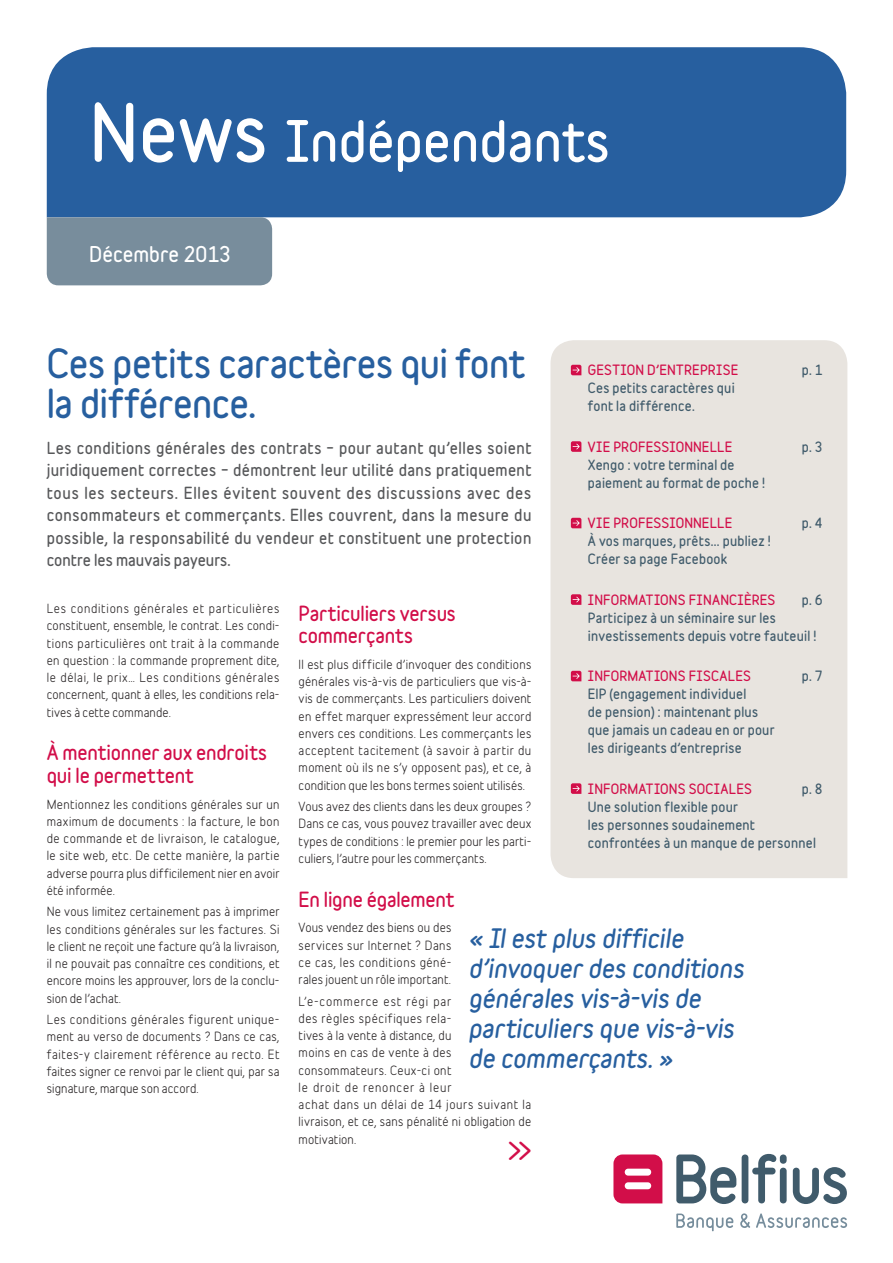
<style>
.page{position:relative;width:893px;height:1263px;background:#fff}
.page>*{position:absolute;margin:0;border:0;box-sizing:border-box;transform-origin:0 0}
.t1{font:700 51px "Belfius Normal";color:#fff}
.t2{font:700 36px/40.5px "Belfius Normal";color:#275f9f}
.t3{font:italic 700 24px/30px "Belfius Normal";color:#275f9f}
.t4{font:700 24px "Belfius Normal";color:#d20e49}
.t5{font:700 19.5px "Belfius Normal";color:#fff}
.t6{font:700 18.75px/22.5px "Belfius Normal";letter-spacing:-.01em;color:#d20e49}
.t7{font:700 15px/22.5px "Belfius Alternative";letter-spacing:.03em;color:#57585a;text-align:justify}
.t8{font:700 12.75px/18px "Belfius Alternative";letter-spacing:.02em;color:#405b6b}
.t9{font:700 12.75px "Belfius Normal";letter-spacing:.015em;color:#d20e49}
.t10{font:12px/17.2px "Belfius Alternative";letter-spacing:.015em;color:#231f20;text-align:justify}
.t11{font:12px/17.2px "Belfius Alternative";letter-spacing:.035em;color:#231f20}
.s1{font-size:72px}
</style>
<div class="page">
<div style="left:47px;top:47px;width:799px;height:170px;background:#275f9f"></div>
<div style="left:47px;top:217px;width:225px;height:68px;background:#788d9c"></div>
<div style="left:550px;top:340px;width:297px;height:538px;background:#e8e4df"></div>
<svg style="left:571px;top:365px;width:10px;height:10px"></svg>
<svg style="left:571px;top:441px;width:10px;height:11px"></svg>
<svg style="left:571px;top:518px;width:10px;height:10px"></svg>
<svg style="left:571px;top:594px;width:10px;height:11px"></svg>
<svg style="left:571px;top:671px;width:10px;height:10px"></svg>
<svg style="left:571px;top:783px;width:10px;height:11px"></svg>
<svg style="left:676px;top:1213px;width:57px;height:18px"></svg>
<svg style="left:740px;top:1213px;width:10px;height:15px"></svg>
<svg style="left:756px;top:1213px;width:91px;height:15px"></svg>
<svg style="left:613px;top:1154px;width:49px;height:49px"></svg>
<div style="left:625px;top:1169px;width:26px;height:6px;background:#fff;border-radius:3px"></div>
<div style="left:625px;top:1182px;width:26px;height:7px;background:#fff;border-radius:3px"></div>
<svg style="left:676px;top:1154px;width:60px;height:50px"></svg>
<div style="left:742px;top:1154px;width:6px;height:49px;background:#405b6b;border-radius:3px"></div>
<svg style="left:752px;top:1154px;width:35px;height:49px"></svg>
<svg style="left:793px;top:1167px;width:54px;height:37px"></svg>
<h1 class="t1" style="left:89px;top:102px;width:522px"><span class="s1">News</span> Indépendants</h1>
<h3 class="t5" style="left:89px;top:239px;width:143px">Décembre 2013</h3>
<h2 class="t2" style="left:47px;top:342px;width:480px">Ces petits caractères qui font la différence.</h2>
<p class="t7" style="left:47px;top:436px;width:486px">Les conditions générales des contrats – pour autant qu’elles soient juridiquement correctes – démontrent leur utilité dans pratiquement tous les secteurs. Elles évitent souvent des discussions avec des consommateurs et commerçants. Elles couvrent, dans la mesure du possible, la responsabilité du vendeur et constituent une protection contre les mauvais payeurs.</p>
<p class="t10" style="left:47px;top:599px;width:234px">Les conditions générales et particulières constituent, ensemble, le contrat. Les condi&shy;tions particulières ont trait à la commande en question : la commande proprement dite, le délai, le prix… Les conditions générales concernent, quant à elles, les conditions rela&shy;tives à cette commande.</p>
<h3 class="t6" style="left:47px;top:741px;width:222px">À mentionner aux endroits qui le permettent</h3>
<p class="t10" style="left:47px;top:794px;width:234px">Mentionnez les conditions générales sur un maximum de documents : la facture, le bon de commande et de livraison, le catalogue, le site web, etc. De cette manière, la partie adverse pourra plus difficilement nier en avoir été informée.</p>
<p class="t10" style="left:47px;top:902px;width:234px">Ne vous limitez certainement pas à imprimer les conditions générales sur les factures. Si le client ne reçoit une facture qu’à la livraison, il ne pouvait pas connaître ces conditions, et encore moins les approuver, lors de la conclu&shy;sion de l’achat.</p>
<p class="t10" style="left:47px;top:1010px;width:234px">Les conditions générales figurent unique&shy;ment au verso de documents ? Dans ce cas, faites-y clairement référence au recto. Et faites signer ce renvoi par le client qui, par sa signature, marque son accord.</p>
<p class="t9" style="left:588px;top:360px;width:152px">gestion d’entreprise</p>
<p class="t8" style="left:802px;top:361px;width:22px">p. 1</p>
<p class="t8" style="left:588px;top:379px;width:148px">Ces petits caractères qui font la différence.</p>
<p class="t9" style="left:588px;top:437px;width:146px">vie professionnelle</p>
<p class="t8" style="left:802px;top:437px;width:22px">p. 3</p>
<p class="t8" style="left:588px;top:455px;width:179px">Xengo : votre terminal de paiement au format de poche !</p>
<p class="t9" style="left:588px;top:513px;width:146px">vie professionnelle</p>
<p class="t8" style="left:802px;top:514px;width:22px">p. 4</p>
<p class="t8" style="left:588px;top:532px;width:184px">À vos marques, prêts... publiez !<br>Créer sa page Facebook</p>
<p class="t9" style="left:581px;top:590px;width:195px">Informations financières</p>
<p class="t8" style="left:802px;top:590px;width:22px">p. 6</p>
<p class="t8" style="left:588px;top:608px;width:230px">Participez à un séminaire sur les investissements depuis votre fauteuil !</p>
<p class="t9" style="left:581px;top:666px;width:171px">Informations fiscales</p>
<p class="t8" style="left:802px;top:667px;width:22px">p. 7</p>
<p class="t8" style="left:588px;top:685px;width:188px">EIP (engagement individuel<br>de pension) : maintenant plus que jamais un cadeau en or pour les dirigeants d’entreprise</p>
<p class="t9" style="left:581px;top:779px;width:172px">Informations sociales</p>
<p class="t8" style="left:802px;top:779px;width:22px">p. 8</p>
<p class="t8" style="left:588px;top:797px;width:230px">Une solution flexible pour<br>les personnes soudainement confrontées à un manque de personnel</p>
<h3 class="t6" style="left:299px;top:601px;width:159px">Particuliers versus commerçants</h3>
<p class="t10" style="left:299px;top:654px;width:234px">Il est plus difficile d’invoquer des conditions générales vis-à-vis de particuliers que vis-à&shy;vis de commerçants. Les particuliers doivent en effet marquer expressément leur accord envers ces conditions. Les commerçants les acceptent tacitement (à savoir à partir du moment où ils ne s’y opposent pas), et ce, à condition que les bons termes soient utilisés.</p>
<p class="t10" style="left:299px;top:796px;width:234px">Vous avez des clients dans les deux groupes ?<br>Dans ce cas, vous pouvez travailler avec deux types de conditions : le premier pour les parti&shy;culiers, l’autre pour les commerçants.</p>
<h3 class="t6" style="left:299px;top:887px;width:157px">En ligne également</h3>
<p class="t10" style="left:299px;top:918px;width:154px">Vous vendez des biens ou des services sur Internet ? Dans ce cas, les conditions géné&shy;rales jouent un rôle important.</p>
<p class="t11" style="left:299px;top:991px;width:234px">L’e-commerce est régi par<br>des règles spécifiques rela-<br>tives à la vente à distance, du<br>moins en cas de vente à des consommateurs. Ceux-ci ont<br>le droit de renoncer à leur<br>achat dans un délai de 14 jours suivant la livraison, et ce, sans pénalité ni obligation de motivation.</p>
<h3 class="t3" style="left:468px;top:923px;width:277px">« Il est plus difficile d’invoquer des conditions générales vis-à-vis de particuliers que vis-à-vis de commerçants. »</h3>
<h3 class="t4" style="left:508px;top:1132px;width:25px">&gt;&gt;</h3>
</div>
